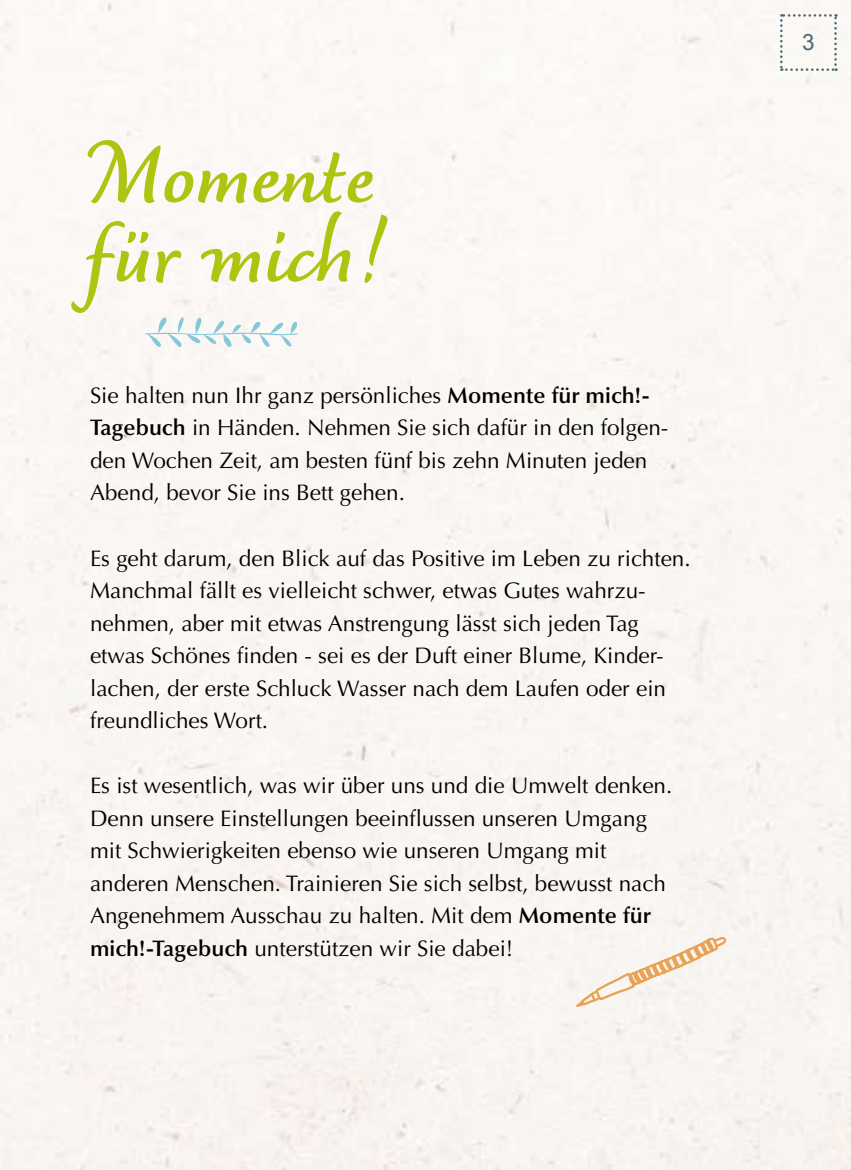
<style>
.page{position:relative;width:851px;height:1170px;background:#fff}
.page>*{position:absolute;margin:0;border:0;box-sizing:border-box;transform-origin:0 0}
.t1{font:700 98.25px/79.2px "Dolce";color:#afc410}
.t2{font:22.5px/32.5px "Optima LT Std";color:#000}
.t3{font:22.5px "Arial";color:#4b6975}
.s1{font-weight:600}
</style>
<div class="page">
<div style="left:0;top:0;width:850px;height:1169px;background:#faf6f4"></div>
<svg style="left:780px;top:14px;width:56px;height:57px"></svg>
<svg style="left:574px;top:935px;width:153px;height:72px"></svg>
<svg style="left:145px;top:316px;width:152px;height:34px"></svg>
<h1 class="t1" style="left:83px;top:146px;width:305px">Momente für mich!</h1>
<p class="t2" style="left:90px;top:379px;width:579px">Sie halten nun Ihr ganz persönliches <span class="s1">Momente für mich!- Tagebuch</span> in Händen. Nehmen Sie sich dafür in den folgen&shy;den Wochen Zeit, am besten fünf bis zehn Minuten jeden Abend, bevor Sie ins Bett gehen.</p>
<p class="t2" style="left:90px;top:542px;width:602px">Es geht darum, den Blick auf das Positive im Leben zu richten.<br>Manchmal fällt es vielleicht schwer, etwas Gutes wahrzu&shy;nehmen, aber mit etwas Anstrengung lässt sich jeden Tag etwas Schönes finden - sei es der Duft einer Blume, Kinder&shy;lachen, der erste Schluck Wasser nach dem Laufen oder ein freundliches Wort.</p>
<p class="t2" style="left:90px;top:769px;width:583px">Es ist wesentlich, was wir über uns und die Umwelt denken.<br>Denn unsere Einstellungen beeinflussen unseren Umgang mit Schwierigkeiten ebenso wie unseren Umgang mit anderen Menschen. Trainieren Sie sich selbst, bewusst nach Angenehmem Ausschau zu halten. Mit dem <span class="s1">Momente für mich!-Tagebuch</span> unterstützen wir Sie dabei!</p>
<p class="t3" style="left:802px;top:27px;width:14px">3</p>
</div>
